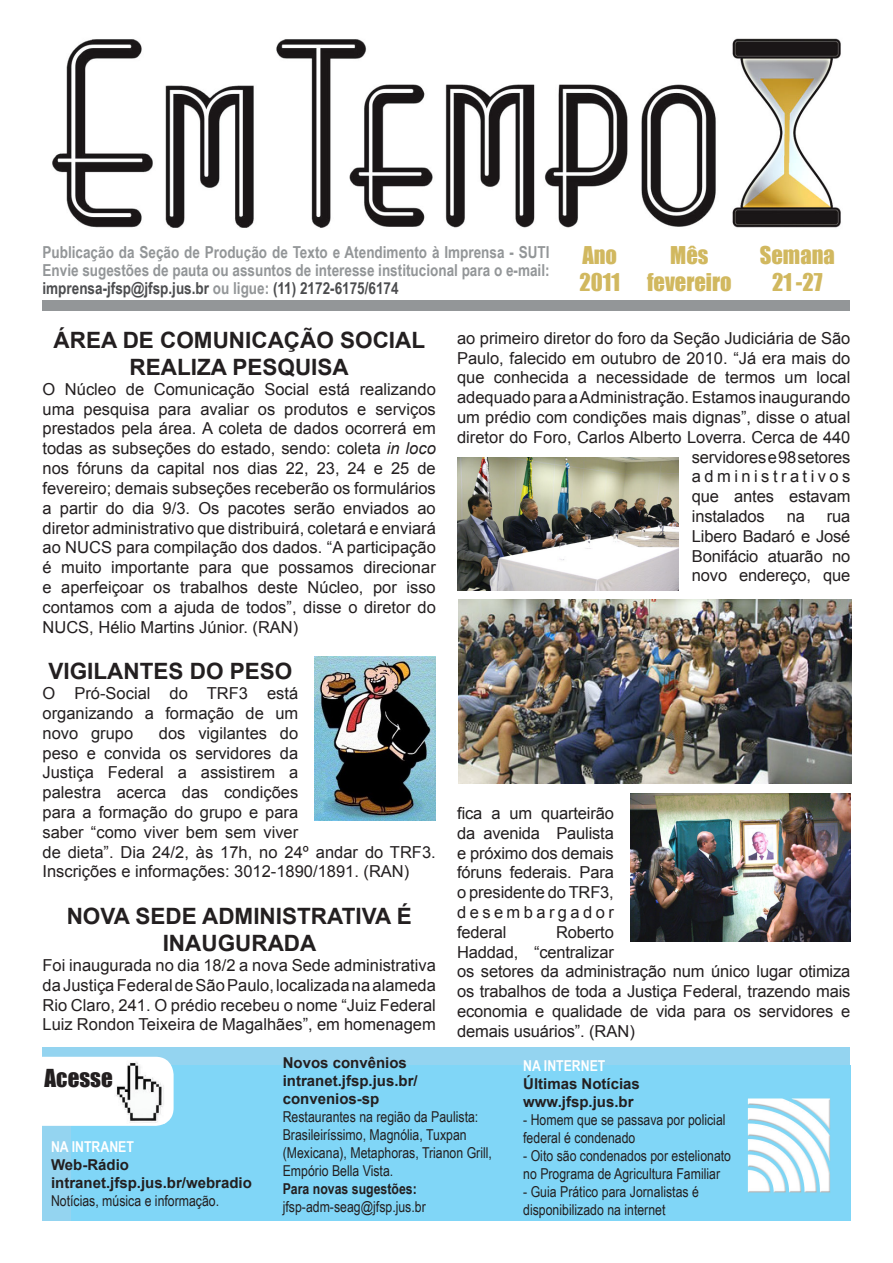
<style>
.page{position:relative;width:893px;height:1263px;background:#fff}
.page>*{position:absolute;margin:0;border:0;box-sizing:border-box;transform-origin:0 0}
.t1{font:22.8px "Impact";color:#231f20}
.t2{font:700 22.5px/27px "Arial";color:#231f20;text-align:center}
.t3{font:22.5px "Impact";color:#d1b85f}
.t4{font:16.5px/19.8px "Arial";color:#231f20;text-align:justify}
.t5{font:700 16.5px "Arial Narrow";color:#939698}
.t6{font:700 16.5px "Arial Narrow";color:#4c4d4f}
.t7{font:16.5px "Arial";letter-spacing:.21em;color:#231f20}
.t8{font:15px/18px "Arial Narrow";color:#231f20}
.t9{font:700 15px "Arial";color:#231f20}
.t10{font:700 15px "Arial Narrow";color:#fff}
.t11{font:700 15px "Arial Narrow";color:#231f20}
.s1{color:#939698}
.s2{font-style:italic}
</style>
<div class="page">
<img style="left:52px;top:38px;width:789px;height:190px">
<div style="left:42px;top:301px;width:808px;height:10px;background:#939698"></div>
<div style="left:43px;top:1047px;width:807px;height:173px;background:#94d4f0"></div>
<div style="left:72px;top:1065px;width:778px;height:155px;background:#80d6f7"></div>
<div style="left:6px;top:1057px;width:168px;height:69px;background:#fff;border-radius:18px"></div>
<img style="left:116px;top:1061px;width:48px;height:62px">
<img style="left:458px;top:600px;width:394px;height:183px">
<img style="left:630px;top:794px;width:220px;height:147px">
<img style="left:457px;top:458px;width:221px;height:133px">
<img style="left:314px;top:656px;width:122px;height:164px">
<p class="t5" style="left:43px;top:240px;width:509px">Publicação da Seção de Produção de Texto e Atendimento à Imprensa - SUTI</p>
<p class="t5" style="left:43px;top:258px;width:509px">Envie sugestões de pauta ou assuntos de interesse institucional para o e-mail:</p>
<p class="t6" style="left:43px;top:276px;width:358px">imprensa-jfsp@jfsp.jus.br <span class="s1">ou ligue:</span> (11) 2172-6175/6174</p>
<p class="t3" style="left:582px;top:238px;width:36px">Ano</p>
<p class="t3" style="left:579px;top:265px;width:42px">2011</p>
<p class="t3" style="left:670px;top:238px;width:40px">Mês</p>
<p class="t3" style="left:647px;top:265px;width:86px">fevereiro</p>
<p class="t3" style="left:760px;top:238px;width:76px">Semana</p>
<p class="t3" style="left:772px;top:265px;width:52px">21 -27</p>
<p class="t2" style="left:54px;top:327px;width:373px">ÁREA DE COMUNICAÇÃO SOCIAL<br>REALIZA PESQUISA</p>
<p class="t4" style="left:43px;top:379px;width:395px">O Núcleo de Comunicação Social está realizando uma pesquisa para avaliar os produtos e serviços prestados pela área. A coleta de dados ocorrerá em todas as subseções do estado, sendo: coleta <span class="s2">in loco </span>nos fóruns da capital nos dias 22, 23, 24 e 25 de fevereiro; demais subseções receberão os formulários a partir do dia 9/3. Os pacotes serão enviados ao diretor administrativo que distribuirá, coletará e enviará ao NUCS para compilação dos dados. “A participação é muito importante para que possamos direcionar e aperfeiçoar os trabalhos deste Núcleo, por isso contamos com a ajuda de todos”, disse o diretor do NUCS, Hélio Martins Júnior. (RAN)</p>
<p class="t2" style="left:49px;top:659px;width:245px">VIGILANTES DO PESO</p>
<p class="t4" style="left:43px;top:684px;width:257px">O Pró-Social do TRF3 está organizando a formação de um novo grupo</p>
<p class="t4" style="left:43px;top:723px;width:395px;text-align:left;text-indent:116px">dos vigilantes do<br>peso e convida os servidores da<br>Justiça Federal a assistirem a<br>palestra acerca das condições<br>para a formação do grupo e para<br>saber “como viver bem sem viver<br>de dieta”. Dia 24/2, às 17h, no 24º andar do TRF3.<br>Inscrições e informações: 3012-1890/1891. (RAN)</p>
<p class="t2" style="left:67px;top:903px;width:347px">NOVA SEDE ADMINISTRATIVA É<br>INAUGURADA</p>
<p class="t4" style="left:43px;top:955px;width:395px">Foi inaugurada no dia 18/2 a nova Sede administrativa da Justiça Federal de São Paulo, localizada na alameda Rio Claro, 241. O prédio recebeu o nome “Juiz Federal Luiz Rondon Teixeira de Magalhães”, em homenagem</p>
<p class="t4" style="left:457px;top:328px;width:395px">ao primeiro diretor do foro da Seção Judiciária de São</p>
<p class="t4" style="left:457px;top:348px;width:395px">Paulo, falecido em outubro de 2010. “Já era mais do</p>
<p class="t4" style="left:457px;top:368px;width:395px">que conhecida a necessidade de termos um local</p>
<p class="t4" style="left:457px;top:388px;width:395px">adequado para a Administração. Estamos inaugurando</p>
<p class="t4" style="left:457px;top:407px;width:395px">um prédio com condições mais dignas”, disse o atual</p>
<p class="t4" style="left:457px;top:427px;width:395px">diretor do Foro, Carlos Alberto Loverra. Cerca de 440</p>
<p class="t4" style="left:692px;top:447px;width:160px">servidores e 98 setores</p>
<p class="t7" style="left:692px;top:466px;width:160px">administrativos</p>
<p class="t4" style="left:692px;top:487px;width:160px">que antes estavam</p>
<p class="t4" style="left:692px;top:506px;width:74px">instalados</p>
<p class="t4" style="left:787px;top:506px;width:20px">na</p>
<p class="t4" style="left:692px;top:506px;width:160px;text-indent:135px">rua Libero Badaró e José Bonifácio atuarão no novo endereço, que</p>
<p class="t4" style="left:457px;top:803px;width:158px">fica a um quarteirão da avenida Paulista e próximo dos demais fóruns federais. Para o presidente do TRF3, desembargador federal</p>
<p class="t4" style="left:457px;top:922px;width:395px;text-align:left;text-indent:99px">Roberto<br>Haddad, “centralizar<br>os setores da administração num único lugar otimiza os trabalhos de toda a Justiça Federal, trazendo mais economia e qualidade de vida para os servidores e demais usuários”. (RAN)</p>
<p class="t1" style="left:45px;top:1060px;width:70px">Acesse</p>
<p class="t10" style="left:51px;top:1135px;width:84px">NA INTRANET</p>
<p class="t9" style="left:51px;top:1155px;width:80px">Web-Rádio</p>
<p class="t9" style="left:51px;top:1173px;width:202px">intranet.jfsp.jus.br/webradio</p>
<p class="t8" style="left:51px;top:1191px;width:170px">Notícias, música e informação.</p>
<p class="t9" style="left:283px;top:1052px;width:126px">Novos convênios</p>
<p class="t9" style="left:283px;top:1070px;width:137px">intranet.jfsp.jus.br/</p>
<p class="t9" style="left:283px;top:1088px;width:98px">convenios-sp</p>
<p class="t8" style="left:283px;top:1107px;width:197px">Restaurantes na região da Paulista:</p>
<p class="t8" style="left:283px;top:1125px;width:211px">Brasileiríssimo, Magnólia, Tuxpan (Mexicana), Metaphoras, Trianon Grill,<br>Empório Bella Vista.</p>
<p class="t11" style="left:283px;top:1177px;width:135px">Para novas sugestões:</p>
<p class="t8" style="left:283px;top:1197px;width:145px">jfsp-adm-seag@jfsp.jus.br</p>
<p class="t10" style="left:523px;top:1054px;width:84px">NA INTERNET</p>
<p class="t9" style="left:523px;top:1073px;width:118px">Últimas Notícias</p>
<p class="t9" style="left:523px;top:1091px;width:112px">www.jfsp.jus.br</p>
<p class="t8" style="left:523px;top:1110px;width:204px">- Homem que se passava por policial federal é condenado</p>
<p class="t8" style="left:523px;top:1146px;width:209px">- Oito são condenados por estelionato no Programa de Agricultura Familiar</p>
<p class="t8" style="left:523px;top:1182px;width:177px">- Guia Prático para Jornalistas é disponibilizado na internet</p>
</div>
